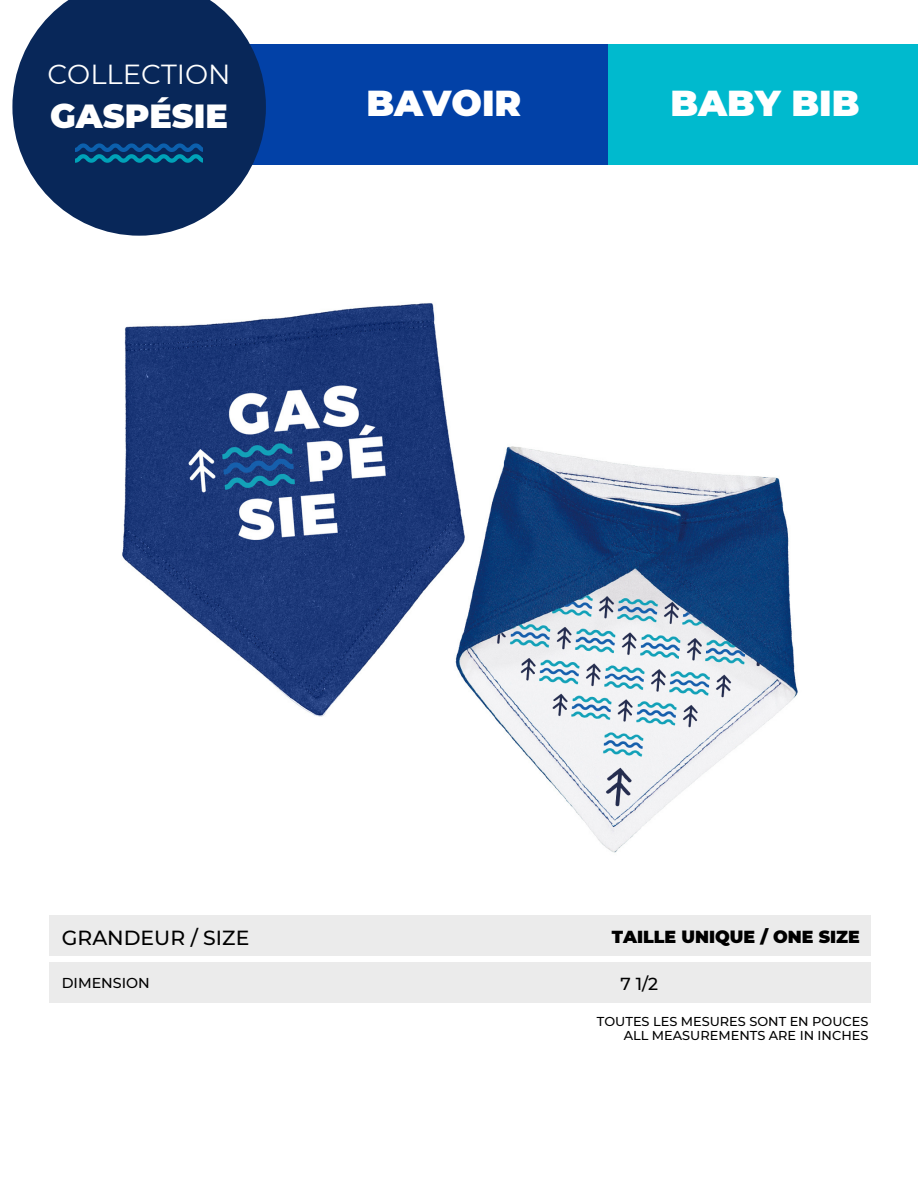
<style>
.page{position:relative;width:918px;height:1188px;background:#fff}
.page>*{position:absolute;margin:0;border:0;box-sizing:border-box;transform-origin:0 0}
.t1{font:900 36px "Montserrat";color:#fff}
.t2{font:900 33.45px "Montserrat";color:#fff}
.t3{font:27.6px "Montserrat";color:#fff}
.t4{font:500 20.4px "Montserrat";color:#000}
.t5{font:900 17.4px "Montserrat";color:#000}
.t6{font:500 17.4px "Montserrat";color:#000}
.t7{font:500 14.25px "Montserrat";color:#000}
.t8{font:500 12.9px/14px "Montserrat";color:#000;text-align:right}
</style>
<div class="page">
<img style="left:49px;top:164px;width:854px;height:839px">
<div style="left:602px;top:44px;width:316px;height:120px;background:#00bace"></div>
<div style="left:245px;top:44px;width:362px;height:120px;background:#0241a7"></div>
<div style="left:50px;top:916px;width:821px;height:40px;background:#ebebeb"></div>
<div style="left:50px;top:962px;width:821px;height:40px;background:#ebebeb"></div>
<svg style="left:12px;top:0;width:254px;height:236px;fill:#082759"></svg>
<svg style="left:76px;top:143px;width:127px;height:21px;background:#065183"></svg>
<h3 class="t3" style="left:48px;top:57px;width:185px">COLLECTION</h3>
<h2 class="t2" style="left:50px;top:96px;width:179px">GASPÉSIE</h2>
<h1 class="t1" style="left:366px;top:82px;width:157px">BAVOIR</h1>
<h1 class="t1" style="left:670px;top:82px;width:191px">BABY BIB</h1>
<h3 class="t4" style="left:62px;top:925px;width:189px">GRANDEUR / SIZE</h3>
<p class="t7" style="left:62px;top:974px;width:90px">DIMENSION</p>
<h3 class="t5" style="left:612px;top:926px;width:250px">TAILLE UNIQUE / ONE SIZE</h3>
<h3 class="t6" style="left:621px;top:974px;width:39px">7 1/2</h3>
<p class="t8" style="left:597px;top:1015px;width:273px">TOUTES LES MESURES SONT EN POUCES<br>ALL MEASUREMENTS ARE IN INCHES</p>
</div>
